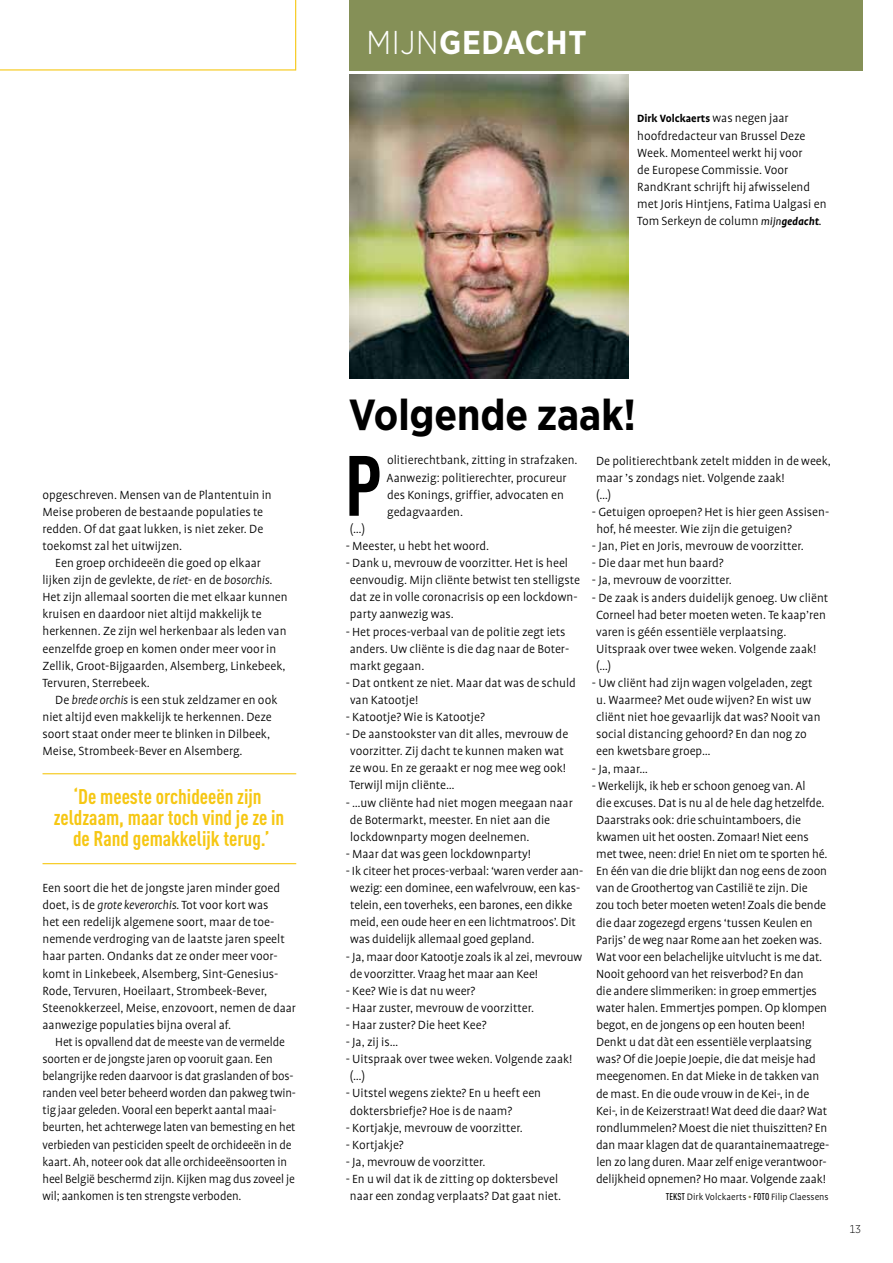
<style>
.page{position:relative;width:893px;height:1263px;background:#fff}
.page>*{position:absolute;margin:0;border:0;box-sizing:border-box;transform-origin:0 0}
.t1{font:700 condensed 84px "DINOT";color:#000}
.t2{font:700 43.5px "Gotham Narrow";color:#000}
.t3{font:700 33px "Gotham Narrow";letter-spacing:.02em;color:#fff}
.t4{font:700 condensed 21px/21px "DINOT";color:#f6c713;text-align:center}
.t5{font:300 13.5px/17.1px "Profile";color:#000}
.t6{font:700 12px "Profile";color:#000}
.t7{font:300 11.25px "Gotham Narrow";color:#000}
.t8{font:300 10.5px "Profile";color:#000}
.s1{font-weight:300}
.s2{font-weight:300;font-size:13.5px}
.s3{font-weight:400;font-style:italic;font-size:12px}
.s4{font-weight:700;font-style:italic;font-size:12px}
.s5{font-style:italic}
.s6{font-family:"DINOT";font-weight:500;font-stretch:condensed;font-size:9.75px}
.s7{font-family:"Profile SC";font-weight:400;color:#859057}
</style>
<div class="page">
<img style="left:350px;top:75px;width:279px;height:304px">
<div style="left:350px;top:0;width:513px;height:70px;background:#859057"></div>
<hr style="left:295px;top:0;width:1px;height:71px;background:#f6c713">
<hr style="left:0;top:69px;width:295px;height:2px;background:#f6c713">
<hr style="left:43px;top:773px;width:253px;height:1px;background:#f6c713">
<hr style="left:43px;top:863px;width:253px;height:1px;background:#f6c713">
<h3 class="t3" style="left:367px;top:21px;width:222px"><span class="s1">MIJN</span>GEDACHT</h3>
<p class="t6" style="left:637px;top:112px;width:153px">Dirk Volckaerts <span class="s2">was negen jaar</span></p>
<p class="t5" style="left:637px;top:127px;width:191px">hoofdredacteur van Brussel Deze Week. Momenteel werkt hij voor<br>de Europese Commissie. Voor RandKrant schrijft hij afwisselend met Joris Hintjens, Fatima Ualgasi en Tom Serkeyn de column <span class="s3">mijn</span><span class="s4">gedacht</span><span class="s3">.</span></p>
<p class="t5" style="left:43px;top:486px;width:231px">opgeschreven. Mensen van de Plantentuin in Meise proberen de bestaande populaties te redden. Of dat gaat lukken, is niet zeker. De toekomst zal het uitwijzen.</p>
<p class="t5" style="left:43px;top:554px;width:247px;text-indent:13px">Een groep orchideeën die goed op elkaar lijken zijn de gevlekte, de <span class="s5">riet-</span> en de <span class="s5">bosorchis</span>.<br>Het zijn allemaal soorten die met elkaar kunnen kruisen en daardoor niet altijd makkelijk te herkennen. Ze zijn wel herkenbaar als leden van eenzelfde groep en komen onder meer voor in Zellik, Groot-Bijgaarden, Alsemberg, Linkebeek, Tervuren, Sterrebeek.</p>
<p class="t5" style="left:43px;top:691px;width:236px;text-indent:13px">De <span class="s5">brede orchis</span> is een stuk zeldzamer en ook niet altijd even makkelijk te herkennen. Deze soort staat onder meer te blinken in Dilbeek, Meise, Strombeek-Bever en Alsemberg.</p>
<h3 class="t4" style="left:54px;top:786px;width:232px">‘De meeste orchideeën zijn zeldzaam, maar toch vind je ze in de Rand gemakkelijk terug.’</h3>
<p class="t5" style="left:43px;top:879px;width:255px">Een soort die het de jongste jaren minder goed doet, is de <span class="s5">grote keverorchis.</span> Tot voor kort was<br>het een redelijk algemene soort, maar de toe&shy;nemende verdroging van de laatste jaren speelt haar parten. Ondanks dat ze onder meer voor&shy;komt in Linkebeek, Alsemberg, Sint-Genesius-Rode, Tervuren, Hoeilaart, Strombeek-Bever, Steenokkerzeel, Meise, enzovoort, nemen de daar aanwezige populaties bijna overal af.</p>
<p class="t5" style="left:43px;top:1033px;width:255px;text-indent:13px">Het is opvallend dat de meeste van de vermelde soorten er de jongste jaren op vooruit gaan. Een belangrijke reden daarvoor is dat graslanden of bos&shy;randen veel beter beheerd worden dan pakweg twin&shy;tig jaar geleden. Vooral een beperkt aantal maai&shy;beurten, het achterwege laten van bemesting en het verbieden van pesticiden speelt de orchideeën in de kaart. Ah, noteer ook dat alle orchideeënsoorten in heel België beschermd zijn. Kijken mag dus zoveel je wil; aankomen is ten strengste verboden.</p>
<h2 class="t2" style="left:349px;top:387px;width:289px">Volgende zaak!</h2>
<h1 class="t1" style="left:344px;top:435px;width:40px">P</h1>
<p class="t5" style="left:387px;top:452px;width:192px">olitierechtbank, zitting in strafzaken.<br>Aanwezig: politierechter, procureur des Konings, griffier, advocaten en gedagvaarden.</p>
<p class="t5" style="left:596px;top:452px;width:236px">De politierechtbank zetelt midden in de week, maar ’s zondags niet. Volgende zaak!<br>(…)</p>
<p class="t5" style="left:596px;top:503px;width:234px;text-indent:-4px">- Getuigen oproepen? Het is hier geen Assisen&shy;hof, hé meester. Wie zijn die getuigen?</p>
<p class="t5" style="left:592px;top:538px;width:213px">- Jan, Piet en Joris, mevrouw de voorzitter.</p>
<p class="t5" style="left:592px;top:555px;width:133px">- Die daar met hun baard?</p>
<p class="t5" style="left:592px;top:572px;width:141px">- Ja, mevrouw de voorzitter.</p>
<p class="t5" style="left:596px;top:589px;width:234px;text-indent:-4px">- De zaak is anders duidelijk genoeg. Uw cliënt Corneel had beter moeten weten. Te kaap’ren varen is géén essentiële verplaatsing.<br>Uitspraak over twee weken. Volgende zaak! (…)</p>
<p class="t5" style="left:596px;top:674px;width:226px;text-indent:-4px">- Uw cliënt had zijn wagen volgeladen, zegt u. Waarmee? Met oude wijven? En wist uw cliënt niet hoe gevaarlijk dat was? Nooit van social distancing gehoord? En dan nog zo een kwetsbare groep…</p>
<p class="t5" style="left:592px;top:760px;width:57px">- Ja, maar…</p>
<p class="t5" style="left:592px;top:777px;width:239px">- Werkelijk, ik heb er schoon genoeg van. Al<br>die excuses. Dat is nu al de hele dag hetzelfde.<br>Daarstraks ook: drie schuintamboers, die kwamen uit het oosten. Zomaar! Niet eens<br>met twee, neen: drie! En niet om te sporten hé.<br>En één van die drie blijkt dan nog eens de zoon van de Groothertog van Castilië te zijn. Die<br>zou toch beter moeten weten! Zoals die bende die daar zogezegd ergens ‘tussen Keulen en Parijs’ de weg naar Rome aan het zoeken was.<br>Wat voor een belachelijke uitvlucht is me dat.<br>Nooit gehoord van het reisverbod? En dan<br>die andere slimmeriken: in groep emmertjes water halen. Emmertjes pompen. Op klompen begot, en de jongens op een houten been!<br>Denkt u dat dàt een essentiële verplaatsing was? Of die Joepie Joepie, die dat meisje had meegenomen. En dat Mieke in de takken van de mast. En die oude vrouw in de Kei-, in de Kei-, in de Keizerstraat! Wat deed die daar? Wat rondlummelen? Moest die niet thuiszitten? En dan maar klagen dat de quarantainemaatrege&shy;len zo lang duren. Maar zelf enige verantwoor&shy;delijkheid opnemen? Ho maar. Volgende zaak!</p>
<p class="t8" style="left:666px;top:1191px;width:164px"><span class="s6">TEKST</span> Dirk Volckaerts <span class="s7">•</span> <span class="s6">FOTO</span> Filip Claessens</p>
<p class="t5" style="left:350px;top:520px;width:17px">(…)</p>
<p class="t5" style="left:346px;top:537px;width:145px">- Meester, u hebt het woord.</p>
<p class="t5" style="left:350px;top:554px;width:232px;text-indent:-4px">- Dank u, mevrouw de voorzitter. Het is heel eenvoudig. Mijn cliënte betwist ten stelligste dat ze in volle coronacrisis op een lockdown&shy;party aanwezig was.</p>
<p class="t5" style="left:350px;top:623px;width:221px;text-indent:-4px">- Het proces-verbaal van de politie zegt iets anders. Uw cliënte is die dag naar de Boter&shy;markt gegaan.</p>
<p class="t5" style="left:350px;top:674px;width:227px;text-indent:-4px">- Dat ontkent ze niet. Maar dat was de schuld van Katootje!</p>
<p class="t5" style="left:346px;top:708px;width:141px">- Katootje? Wie is Katootje?</p>
<p class="t5" style="left:346px;top:726px;width:224px">- De aanstookster van dit alles, mevrouw de voorzitter. Zij dacht te kunnen maken wat ze wou. En ze geraakt er nog mee weg ook!<br>Terwijl mijn cliënte…</p>
<p class="t5" style="left:350px;top:794px;width:224px;text-indent:-4px">- …uw cliënte had niet mogen meegaan naar de Botermarkt, meester. En niet aan die lockdownparty mogen deelnemen.</p>
<p class="t5" style="left:346px;top:845px;width:187px">- Maar dat was geen lockdownparty!</p>
<p class="t5" style="left:350px;top:862px;width:235px;text-indent:-4px">- Ik citeer het proces-verbaal: ‘waren verder aan&shy;wezig: een dominee, een wafelvrouw, een kas&shy;telein, een toverheks, een barones, een dikke meid, een oude heer en een lichtmatroos’. Dit was duidelijk allemaal goed gepland.</p>
<p class="t5" style="left:350px;top:948px;width:234px;text-indent:-4px">- Ja, maar door Katootje zoals ik al zei, mevrouw de voorzitter. Vraag het maar aan Kee!</p>
<p class="t5" style="left:346px;top:982px;width:131px">- Kee? Wie is dat nu weer?</p>
<p class="t5" style="left:346px;top:999px;width:190px">- Haar zuster, mevrouw de voorzitter.</p>
<p class="t5" style="left:346px;top:1016px;width:142px">- Haar zuster? Die heet Kee?</p>
<p class="t5" style="left:346px;top:1033px;width:54px">- Ja, zij is…</p>
<p class="t5" style="left:350px;top:1051px;width:224px;text-indent:-4px">- Uitspraak over twee weken. Volgende zaak! (…)</p>
<p class="t5" style="left:350px;top:1085px;width:193px;text-indent:-4px">- Uitstel wegens ziekte? En u heeft een doktersbriefje? Hoe is de naam?</p>
<p class="t5" style="left:346px;top:1119px;width:179px">- Kortjakje, mevrouw de voorzitter.</p>
<p class="t5" style="left:346px;top:1136px;width:60px">- Kortjakje?</p>
<p class="t5" style="left:346px;top:1153px;width:141px">- Ja, mevrouw de voorzitter.</p>
<p class="t5" style="left:346px;top:1170px;width:217px;text-align:center">- En u wil dat ik de zitting op doktersbevel naar een zondag verplaats? Dat gaat niet.</p>
<p class="t7" style="left:849px;top:1222px;width:13px">13</p>
</div>
